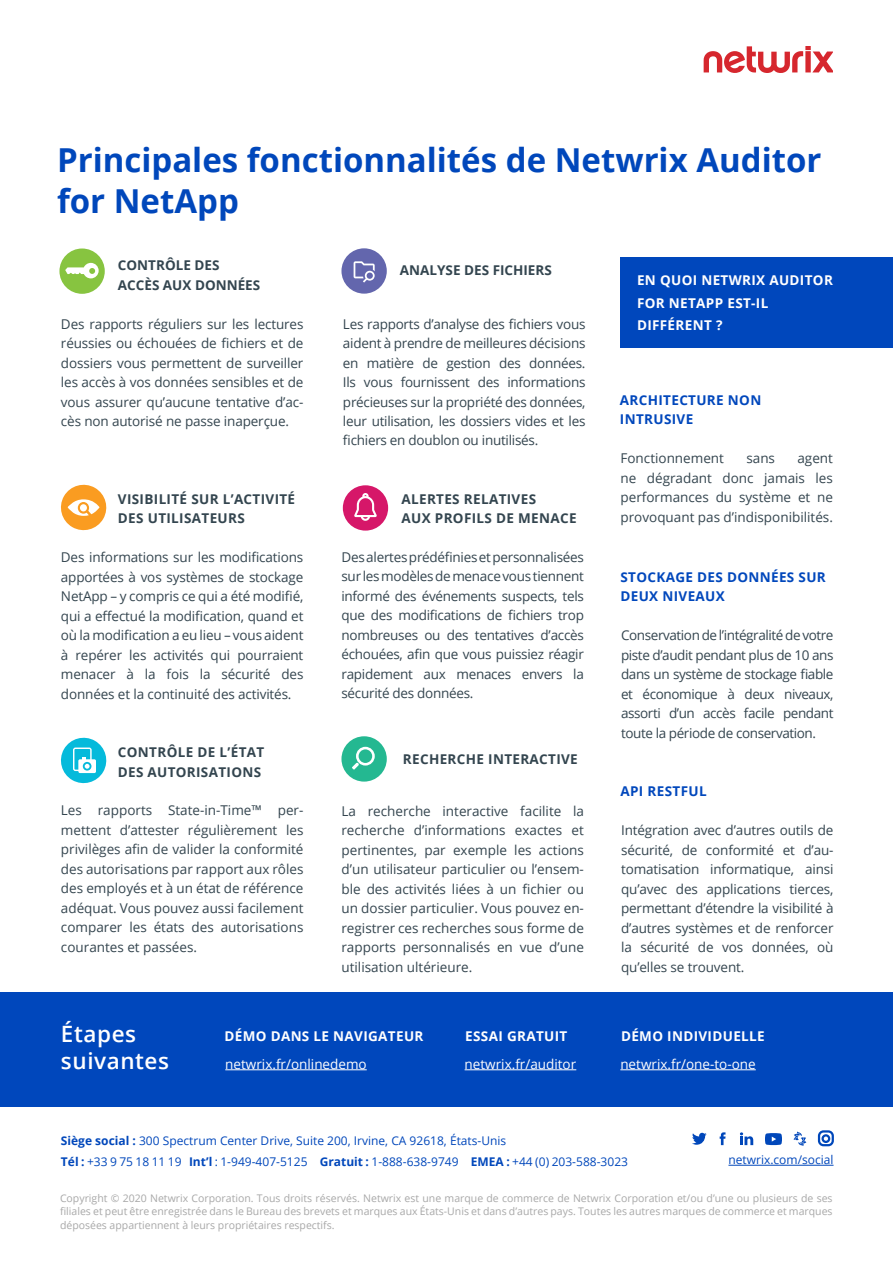
<style>
.page{position:relative;width:893px;height:1263px;background:#fff}
.page>*{position:absolute;margin:0;border:0;box-sizing:border-box;transform-origin:0 0}
.t1{font:700 33px/40.5px "Open Sans";color:#0047bb}
.t2{font:600 22.5px/27px "Open Sans";letter-spacing:.025em;color:#fff}
.t3{font:13.5px/19.5px "Open Sans";letter-spacing:-.01em;color:#34454f;text-align:justify}
.t4{font:700 13.5px/19.5px "Open Sans";letter-spacing:.025em;color:#33454f}
.t5{font:700 13.5px/22.5px "Open Sans";letter-spacing:.025em;color:#fff}
.t6{font:700 13.5px/19.5px "Open Sans";letter-spacing:.025em;color:#0047bc}
.t7{font:13.5px "Open Sans";color:#fff}
.t8{font:700 13.5px/19.5px "Open Sans";color:#33454f}
.t9{font:12px/20.9px "Open Sans";color:#0047bb}
.t10{font:10.5px/13.5px "Open Sans";color:#a8a8a8;text-align:justify}
.s1{font-weight:700}
</style>
<div class="page">
<svg style="left:704px;top:46px;width:129px;height:27px"></svg>
<div style="left:0;top:992px;width:893px;height:114px;background:#0047bc"></div>
<div style="left:620px;top:258px;width:273px;height:90px;background:#0047bc"></div>
<div style="left:341px;top:736px;width:46px;height:46px;background:#24b891;border-radius:50%"></div>
<svg style="left:352px;top:747px;width:23px;height:23px"></svg>
<svg style="left:61px;top:484px;width:46px;height:47px"></svg>
<div style="left:80px;top:504px;width:7px;height:7px;background:#fff;border-radius:50%"></div>
<div style="left:343px;top:485px;width:45px;height:46px;background:#d61769;border-radius:50%"></div>
<svg style="left:354px;top:493px;width:23px;height:28px"></svg>
<hr style="left:225px;top:1069px;width:142px;height:1px;background:#fff">
<hr style="left:465px;top:1069px;width:111px;height:1px;background:#fff">
<hr style="left:620px;top:1069px;width:136px;height:1px;background:#fff">
<hr style="left:728px;top:1165px;width:105px;height:1px;background:#0047bb">
<svg style="left:740px;top:1132px;width:13px;height:13px"></svg>
<svg style="left:720px;top:1132px;width:5px;height:13px"></svg>
<svg style="left:692px;top:1133px;width:15px;height:12px"></svg>
<svg style="left:793px;top:1131px;width:13px;height:15px"></svg>
<div style="left:818px;top:1130px;width:16px;height:16px;border:2px solid #0047ba;border-radius:4px"></div>
<div style="left:821px;top:1134px;width:9px;height:9px;border:2px solid #0047ba;border-radius:50%"></div>
<svg style="left:765px;top:1133px;width:17px;height:12px"></svg>
<div style="left:59px;top:248px;width:46px;height:46px;background:#87c440;border-radius:50%"></div>
<svg style="left:65px;top:263px;width:34px;height:15px"></svg>
<div style="left:341px;top:248px;width:46px;height:46px;background:#6366ad;border-radius:50%"></div>
<svg style="left:354px;top:261px;width:21px;height:22px"></svg>
<svg style="left:61px;top:737px;width:46px;height:47px"></svg>
<h1 class="t1" style="left:57px;top:139px;width:766px">Principales fonctionnalités de Netwrix Auditor for NetApp</h1>
<p class="t8" style="left:118px;top:255px;width:144px">CONTRÔLE DES<br>ACCÈS AUX DONNÉES</p>
<p class="t8" style="left:400px;top:260px;width:153px">ANALYSE DES FICHIERS</p>
<p class="t3" style="left:61px;top:314px;width:244px">Des rapports réguliers sur les lectures réussies ou échouées de fichiers et de dossiers vous permettent de surveiller les accès à vos données sensibles et de vous assurer qu’aucune tentative d’ac&shy;cès non autorisé ne passe inaperçue.</p>
<p class="t3" style="left:343px;top:313px;width:244px">Les rapports d’analyse des fichiers vous aident à prendre de meilleures décisions en matière de gestion des données.<br>Ils vous fournissent des informations précieuses sur la propriété des données, leur utilisation, les dossiers vides et les fichiers en doublon ou inutilisés.</p>
<p class="t4" style="left:118px;top:489px;width:179px">VISIBILITÉ SUR L’ACTIVITÉ<br>DES UTILISATEURS</p>
<p class="t3" style="left:61px;top:547px;width:244px">Des informations sur les modifications apportées à vos systèmes de stockage NetApp – y compris ce qui a été modifié, qui a effectué la modification, quand et où la modification a eu lieu – vous aident à repérer les activités qui pourraient menacer à la fois la sécurité des données et la continuité des activités.</p>
<p class="t4" style="left:118px;top:742px;width:148px">CONTRÔLE DE L’ÉTAT<br>DES AUTORISATIONS</p>
<p class="t3" style="left:61px;top:800px;width:244px">Les rapports State-in-Time™ per&shy;mettent d’attester régulièrement les privilèges afin de valider la conformité des autorisations par rapport aux rôles des employés et à un état de référence adéquat. Vous pouvez aussi facilement comparer les états des autorisations courantes et passées.</p>
<p class="t4" style="left:401px;top:489px;width:177px">ALERTES RELATIVES<br>AUX PROFILS DE MENACE</p>
<p class="t3" style="left:341px;top:547px;width:244px">Des alertes prédéfinies et personnalisées sur les modèles de menace vous tiennent informé des événements suspects, tels que des modifications de fichiers trop nombreuses ou des tentatives d’accès échouées, afin que vous puissiez réagir rapidement aux menaces envers la sécurité des données.</p>
<p class="t4" style="left:403px;top:749px;width:176px">RECHERCHE INTERACTIVE</p>
<p class="t3" style="left:341px;top:801px;width:244px">La recherche interactive facilite la recherche d’informations exactes et pertinentes, par exemple les actions d’un utilisateur particulier ou l’ensem&shy;ble des activités liées à un fichier ou un dossier particulier. Vous pouvez en&shy;registrer ces recherches sous forme de rapports personnalisés en vue d’une utilisation ultérieure.</p>
<p class="t5" style="left:637px;top:269px;width:197px">EN QUOI NETWRIX AUDITOR<br>FOR NETAPP EST-IL<br>DIFFÉRENT ?</p>
<p class="t6" style="left:620px;top:390px;width:143px">ARCHITECTURE NON<br>INTRUSIVE</p>
<p class="t3" style="left:620px;top:448px;width:105px">Fonctionnement</p>
<p class="t3" style="left:746px;top:448px;width:30px">sans</p>
<p class="t3" style="left:620px;top:448px;width:214px;text-indent:177px">agent ne dégradant donc jamais les performances du système et ne provoquant pas d’indisponibilités.</p>
<p class="t6" style="left:620px;top:567px;width:207px">STOCKAGE DES DONNÉES SUR<br>DEUX NIVEAUX</p>
<p class="t3" style="left:621px;top:625px;width:214px">Conservation de l’intégralité de votre piste d’audit pendant plus de 10 ans dans un système de stockage fiable et économique à deux niveaux, assorti d’un accès facile pendant toute la période de conservation.</p>
<p class="t6" style="left:620px;top:781px;width:88px">API RESTFUL</p>
<p class="t3" style="left:621px;top:820px;width:214px">Intégration avec d’autres outils de sécurité, de conformité et d’au&shy;tomatisation informatique, ainsi qu’avec des applications tierces, permettant d’étendre la visibilité à d’autres systèmes et de renforcer la sécurité de vos données, où qu’elles se trouvent.</p>
<h2 class="t2" style="left:61px;top:1020px;width:110px">Étapes suivantes</h2>
<p class="t5" style="left:224px;top:1025px;width:201px">DÉMO DANS LE NAVIGATEUR</p>
<p class="t5" style="left:621px;top:1025px;width:145px">DÉMO INDIVIDUELLE</p>
<p class="t5" style="left:465px;top:1025px;width:104px">ESSAI GRATUIT</p>
<p class="t7" style="left:465px;top:1054px;width:113px">netwrix.fr/auditor</p>
<p class="t7" style="left:620px;top:1054px;width:137px">netwrix.fr/one-to-one</p>
<p class="t7" style="left:225px;top:1054px;width:143px">netwrix.fr/onlinedemo</p>
<p class="t9" style="left:61px;top:1130px;width:569px"><span class="s1">Siège social :</span> 300 Spectrum Center Drive, Suite 200, Irvine, CA 92618, États-Unis<br><span class="s1">Tél :</span> +33 9 75 18 11 19 <span class="s1">Int’l</span> : 1-949-407-5125 <span class="s1">Gratuit :</span> 1-888-638-9749 <span class="s1">EMEA :</span> +44 (0) 203-588-3023</p>
<p class="t9" style="left:728px;top:1149px;width:107px">netwrix.com/social</p>
<p class="t10" style="left:60px;top:1191px;width:774px">Copyright © 2020 Netwrix Corporation. Tous droits réservés. Netwrix est une marque de commerce de Netwrix Corporation et/ou d’une ou plusieurs de ses filiales et peut être enregistrée dans le Bureau des brevets et marques aux États-Unis et dans d’autres pays. Toutes les autres marques de commerce et marques déposées appartiennent à leurs propriétaires respectifs.</p>
</div>
